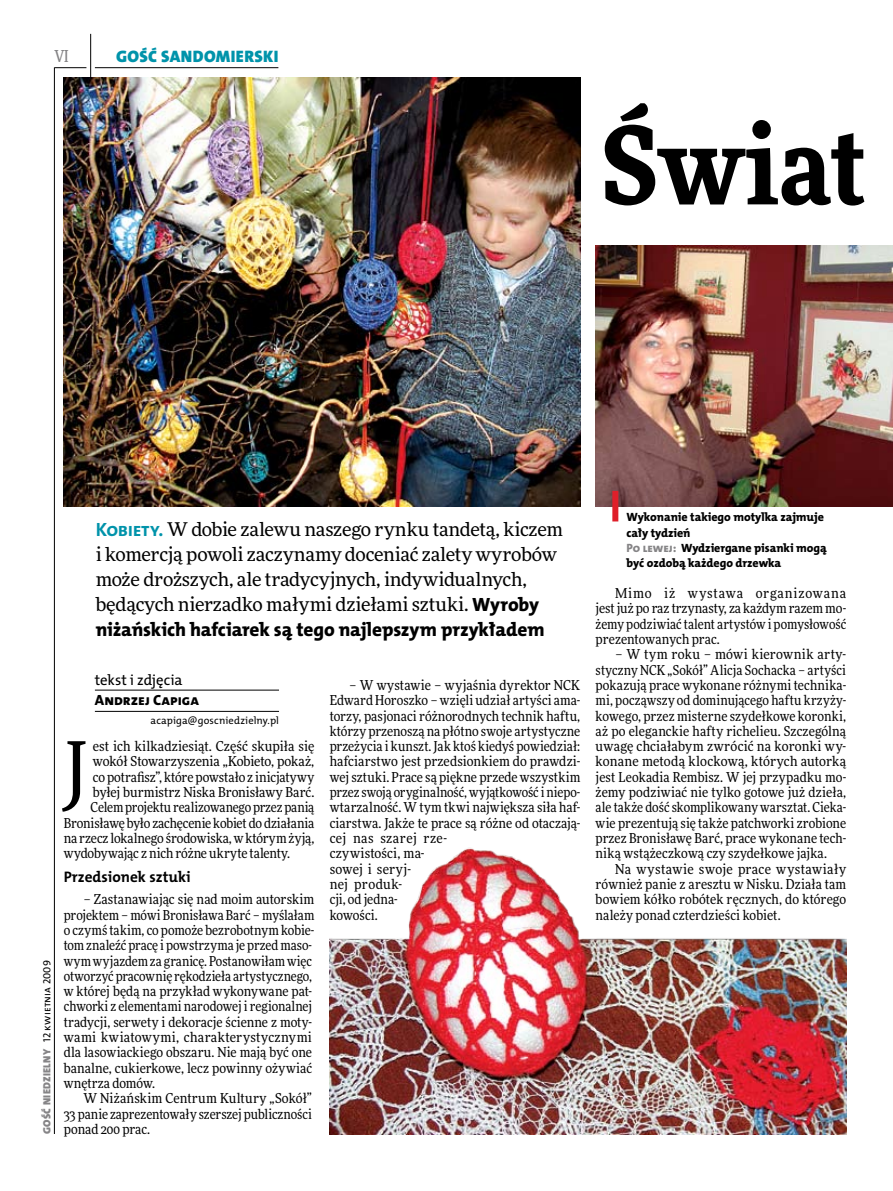
<style>
.page{position:relative;width:893px;height:1191px;background:#fff}
.page>*{position:absolute;margin:0;border:0;box-sizing:border-box;transform-origin:0 0}
.t1{font:900 108px "Freeday Narrow";color:#000}
.t2{font:76.95px "Freeday Narrow News";color:#000}
.t3{font:19.35px "The Mix HP8 Ex Bld";letter-spacing:-.005em;color:#000}
.t4{font:18.9px/24.9px "Freeday News";letter-spacing:-.015em;color:#000}
.t5{font:16.65px "The Mix HP9 Blk";letter-spacing:.02em;color:#0093aa}
.t6{font:500 16.5px "Freeday Narrow";color:#858486;scale:.9 1}
.t7{font:15.3px "The Mix HP7 Bld";color:#000}
.t8{font:14.85px "The Mix HP5 Plain";color:#000}
.t9{font:14.85px "The Mix HP8 Ex Bld";color:#000}
.t10{font:13.65px/15.3px "Freeday Narrow News";color:#000;text-align:justify}
.t11{font:12px/15.3px "The Mix HP8 Ex Bld";letter-spacing:-.005em;color:#000}
.t12{font:10.5px "The Mix HP9 Blk";letter-spacing:.025em;color:#858486}
.t13{font:10.5px "The Mix HP5 Plain";letter-spacing:.01em;color:#000}
.s1{font-family:"The Mix HP7 Bld";font-size:19.35px;color:#0093aa}
.s2{font-family:"The Mix HP8 Ex Bld";font-size:19.35px}
.s3{font-family:"The Mix HP5 Plain";color:#000}
.s4{color:#858486}
</style>
<div class="page">
<hr style="left:54px;top:67px;width:1px;height:1067px;background:#000">
<hr style="left:90px;top:34px;width:1px;height:43px;background:#000">
<hr style="left:54px;top:67px;width:32px;height:1px;background:#000">
<hr style="left:95px;top:67px;width:183px;height:1px;background:#000">
<img style="left:330px;top:848px;width:516px;height:286px">
<img style="left:64px;top:77px;width:516px;height:429px">
<img style="left:596px;top:246px;width:297px;height:260px">
<hr style="left:95px;top:690px;width:184px;height:1px;background:#000">
<hr style="left:95px;top:711px;width:184px;height:1px;background:#000">
<div style="left:612px;top:491px;width:6px;height:30px;background:#df1f2a"></div>
<p class="t6" style="left:54px;top:46px;width:17px">VI</p>
<p class="t5" style="left:116px;top:46px;width:164px">GOŚĆ SANDOMIERSKI</p>
<h1 class="t1" style="left:602px;top:95px;width:266px">Świat</h1>
<h3 class="t4" style="left:96px;top:517px;width:469px"><span class="s1">Kobiety.</span> W dobie zalewu naszego rynku tandetą, kiczem i komercją powoli zaczynamy doceniać zalety wyrobów może droższych, ale tradycyjnych, indywidualnych, będących nierzadko małymi dziełami sztuki. <span class="s2">Wyroby</span></h3>
<h3 class="t3" style="left:96px;top:617px;width:449px">niżańskich hafciarek są tego najlepszym przykładem</h3>
<p class="t12" style="left:40px;top:1134px;width:175px;rotate:-90deg">GOŚĆ NIEDZIELNY <span class="s3">12 kwietnia 2009</span></p>
<p class="t8" style="left:95px;top:670px;width:89px">tekst i zdjęcia</p>
<p class="t9" style="left:95px;top:690px;width:106px">Andrzej Capiga</p>
<p class="t13" style="left:151px;top:714px;width:130px">acapiga@goscniedzielny.pl</p>
<h2 class="t2" style="left:64px;top:722px;width:26px">J</h2>
<p class="t10" style="left:93px;top:738px;width:223px">est ich kilkadziesiąt. Część skupiła się</p>
<p class="t10" style="left:93px;top:754px;width:223px">wokół Stowarzyszenia „Kobieto, pokaż,</p>
<p class="t10" style="left:93px;top:769px;width:223px">co potrafisz”, które powstało z inicjatywy</p>
<p class="t10" style="left:93px;top:784px;width:223px">byłej burmistrz Niska Bronisławy Barć.</p>
<p class="t10" style="left:91px;top:799px;width:225px">Celem projektu realizowanego przez panią</p>
<p class="t10" style="left:64px;top:815px;width:252px">Bronisławę było zachęcenie kobiet do działania</p>
<p class="t10" style="left:64px;top:830px;width:252px">na rzecz lokalnego środowiska, w którym żyją,</p>
<p class="t10" style="left:64px;top:845px;width:228px">wydobywając z nich różne ukryte talenty.</p>
<p class="t7" style="left:64px;top:867px;width:128px">Przedsionek sztuki</p>
<p class="t10" style="left:64px;top:891px;width:252px;text-align:left;text-indent:20px">– Zastanawiając się nad moim autorskim projektem – mówi Bronisława Barć – myślałam o czymś takim, co pomoże bezrobotnym kobie&shy;tom znaleźć pracę i powstrzyma je przed maso&shy;wym wyjazdem za granicę. Postanowiłam więc otworzyć pracownię rękodzieła artystycznego, w której będą na przykład wykonywane pat&shy;chworki z elementami narodowej i regionalnej tradycji, serwety i dekoracje ścienne z moty&shy;wami kwiatowymi, charakterystycznymi dla lasowiackiego obszaru. Nie mają być one banalne, cukierkowe, lecz powinny ożywiać wnętrza domów.</p>
<p class="t10" style="left:64px;top:1090px;width:250px;text-indent:20px">W Niżańskim Centrum Kultury „Sokół” 33 panie zaprezentowały szerszej publiczności ponad 200 prac.</p>
<p class="t10" style="left:330px;top:677px;width:252px;text-align:left;text-indent:20px">– W wystawie – wyjaśnia dyrektor NCK Edward Horoszko – wzięli udział artyści ama&shy;torzy, pasjonaci różnorodnych technik haftu, którzy przenoszą na płótno swoje artystyczne przeżycia i kunszt. Jak ktoś kiedyś powiedział: hafciarstwo jest przedsionkiem do prawdzi&shy;wej sztuki. Prace są piękne przede wszystkim przez swoją oryginalność, wyjątkowość i niepo&shy;wtarzalność. W tym tkwi największa siła haf&shy;ciarstwa. Jakże te prace są różne od otaczają&shy;cej nas szarej rze-<br>czywistości, ma-<br>sowej i seryj-<br>nej produk-<br>cji, od jedna-<br>kowości.</p>
<p class="t11" style="left:627px;top:510px;width:202px">Wykonanie takiego motylka zajmuje cały tydzień<br><span class="s4">Po lewej:</span> Wydziergane pisanki mogą być ozdobą każdego drzewka</p>
<p class="t10" style="left:596px;top:585px;width:252px;text-indent:20px">Mimo iż wystawa organizowana jest już po raz trzynasty, za każdym razem mo&shy;żemy podziwiać talent artystów i pomysłowość prezentowanych prac.</p>
<p class="t10" style="left:596px;top:646px;width:252px;text-indent:20px">– W tym roku – mówi kierownik arty&shy;styczny NCK „Sokół” Alicja Sochacka – artyści pokazują prace wykonane różnymi technika&shy;mi, począwszy od dominującego haftu krzyży&shy;kowego, przez misterne szydełkowe koronki, aż po eleganckie hafty richelieu. Szczególną uwagę chciałabym zwrócić na koronki wy&shy;konane metodą klockową, których autorką jest Leokadia Rembisz. W jej przypadku mo&shy;żemy podziwiać nie tylko gotowe już dzieła, ale także dość skomplikowany warsztat. Cieka&shy;wie prezentują się także patchworki zrobione przez Bronisławę Barć, prace wykonane tech&shy;niką wstążeczkową czy szydełkowe jajka.</p>
<p class="t10" style="left:596px;top:861px;width:252px;text-indent:20px">Na wystawie swoje prace wystawiały również panie z aresztu w Nisku. Działa tam bowiem kółko robótek ręcznych, do którego należy ponad czterdzieści kobiet.</p>
</div>
